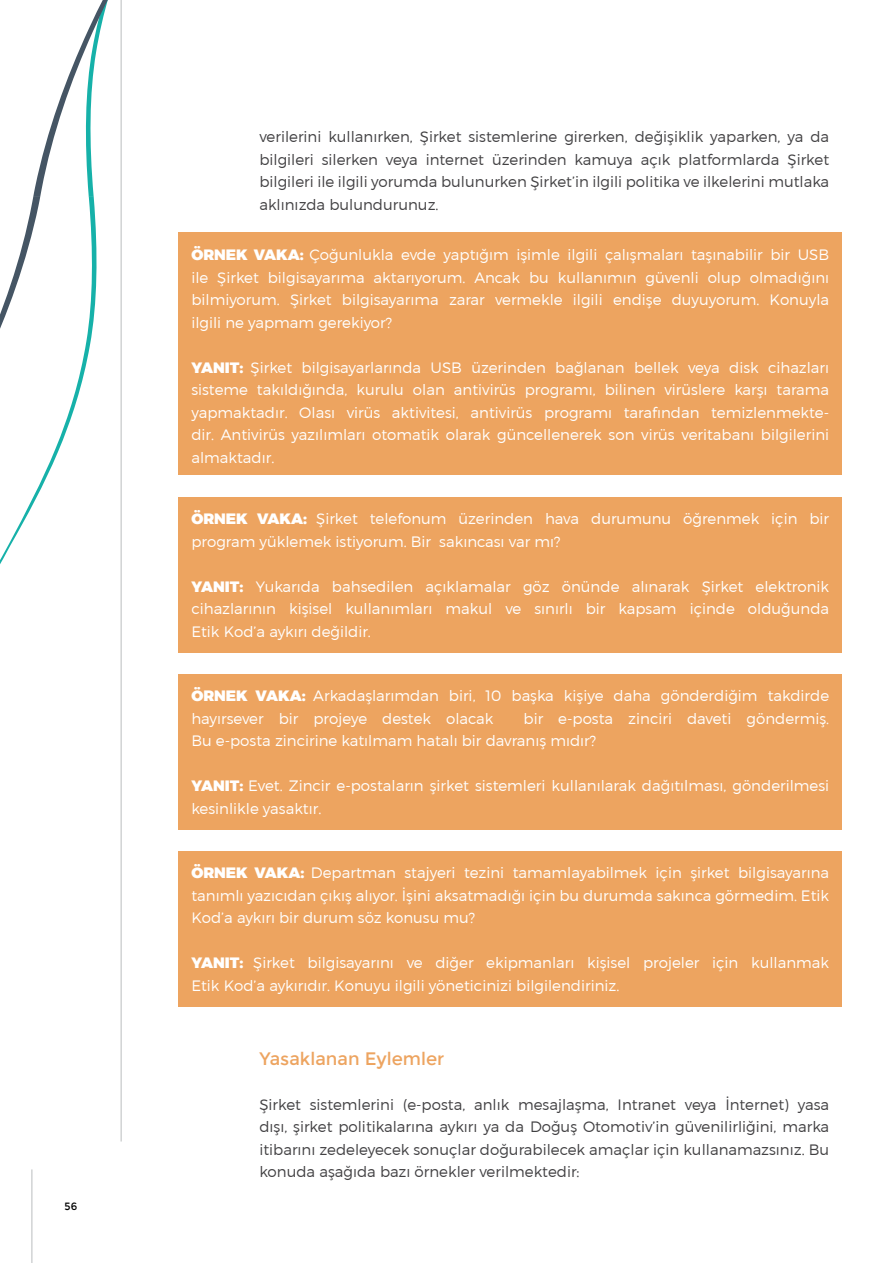
<style>
.page{position:relative;width:893px;height:1263px;background:#fff}
.page>*{position:absolute;margin:0;border:0;box-sizing:border-box;transform-origin:0 0}
.t1{font:18px "Montserrat";color:#eda460}
.t2{font:300 15px/22.5px "Montserrat";color:#fff}
.t3{font:300 15px/22.5px "Montserrat";color:#414042;text-align:justify}
.t4{font:10.5px "Montserrat";color:#000}
.s1{font-weight:900}
</style>
<div class="page">
<svg style="left:0;top:0;width:261px;height:1263px"></svg>
<div style="left:179px;top:233px;width:663px;height:242px;background:#eda460"></div>
<div style="left:179px;top:497px;width:663px;height:156px;background:#eda460"></div>
<div style="left:179px;top:851px;width:663px;height:156px;background:#eda460"></div>
<div style="left:179px;top:674px;width:663px;height:156px;background:#eda460"></div>
<p class="t4" style="left:65px;top:1200px;width:14px">56</p>
<p class="t3" style="left:259px;top:125px;width:571px">verilerini kullanırken, Şirket sistemlerine girerken, değişiklik yaparken, ya da bilgileri silerken veya internet üzerinden kamuya açık platformlarda Şirket bilgileri ile ilgili yorumda bulunurken Şirket’in ilgili politika ve ilkelerini mutlaka aklınızda bulundurunuz.</p>
<p class="t2" style="left:191px;top:243px;width:639px;text-align:justify"><span class="s1">ÖRNEK VAKA:</span> Çoğunlukla evde yaptığım işimle ilgili çalışmaları taşınabilir bir USB ile Şirket bilgisayarıma aktarıyorum. Ancak bu kullanımın güvenli olup olmadığını bilmiyorum. Şirket bilgisayarıma zarar vermekle ilgili endişe duyuyorum. Konuyla ilgili ne yapmam gerekiyor?</p>
<p class="t2" style="left:191px;top:356px;width:639px;text-align:justify"><span class="s1">YANIT:</span> Şirket bilgisayarlarında USB üzerinden bağlanan bellek veya disk cihazları sisteme takıldığında, kurulu olan antivirüs programı, bilinen virüslere karşı tarama yapmaktadır. Olası virüs aktivitesi, antivirüs programı tarafından temizlenmekte&shy;dir. Antivirüs yazılımları otomatik olarak güncellenerek son virüs veritabanı bilgilerini almaktadır.</p>
<p class="t2" style="left:191px;top:507px;width:639px"><span class="s1">ÖRNEK VAKA:</span> Şirket telefonum üzerinden hava durumunu öğrenmek için bir program yüklemek istiyorum. Bir sakıncası var mı?</p>
<p class="t2" style="left:191px;top:575px;width:639px;text-align:justify"><span class="s1">YANIT:</span> Yukarıda bahsedilen açıklamalar göz önünde alınarak Şirket elektronik cihazlarının kişisel kullanımları makul ve sınırlı bir kapsam içinde olduğunda Etik Kod’a aykırı değildir.</p>
<p class="t2" style="left:191px;top:684px;width:639px"><span class="s1">ÖRNEK VAKA:</span> Arkadaşlarımdan biri, 10 başka kişiye daha gönderdiğim takdirde hayırsever bir projeye destek olacak</p>
<p class="t2" style="left:191px;top:707px;width:639px;text-indent:332px">bir e-posta zinciri daveti göndermiş.<br>Bu e-posta zincirine katılmam hatalı bir davranış mıdır?</p>
<p class="t2" style="left:191px;top:774px;width:639px"><span class="s1">YANIT:</span> Evet. Zincir e-postaların şirket sistemleri kullanılarak dağıtılması, gönderilmesi kesinlikle yasaktır.</p>
<p class="t2" style="left:191px;top:862px;width:639px;text-align:justify"><span class="s1">ÖRNEK VAKA:</span> Departman stajyeri tezini tamamlayabilmek için şirket bilgisayarına tanımlı yazıcıdan çıkış alıyor. İşini aksatmadığı için bu durumda sakınca görmedim. Etik Kod’a aykırı bir durum söz konusu mu?</p>
<p class="t2" style="left:191px;top:952px;width:639px"><span class="s1">YANIT:</span> Şirket bilgisayarını ve diğer ekipmanları kişisel projeler için kullanmak<br>Etik Kod’a aykırıdır. Konuyu ilgili yöneticinizi bilgilendiriniz.</p>
<p class="t1" style="left:259px;top:1048px;width:186px">Yasaklanan Eylemler</p>
<p class="t3" style="left:259px;top:1093px;width:571px">Şirket sistemlerini (e-posta, anlık mesajlaşma, Intranet veya İnternet) yasa dışı, şirket politikalarına aykırı ya da Doğuş Otomotiv’in güvenilirliğini, marka itibarını zedeleyecek sonuçlar doğurabilecek amaçlar için kullanamazsınız. Bu konuda aşağıda bazı örnekler verilmektedir:</p>
</div>
